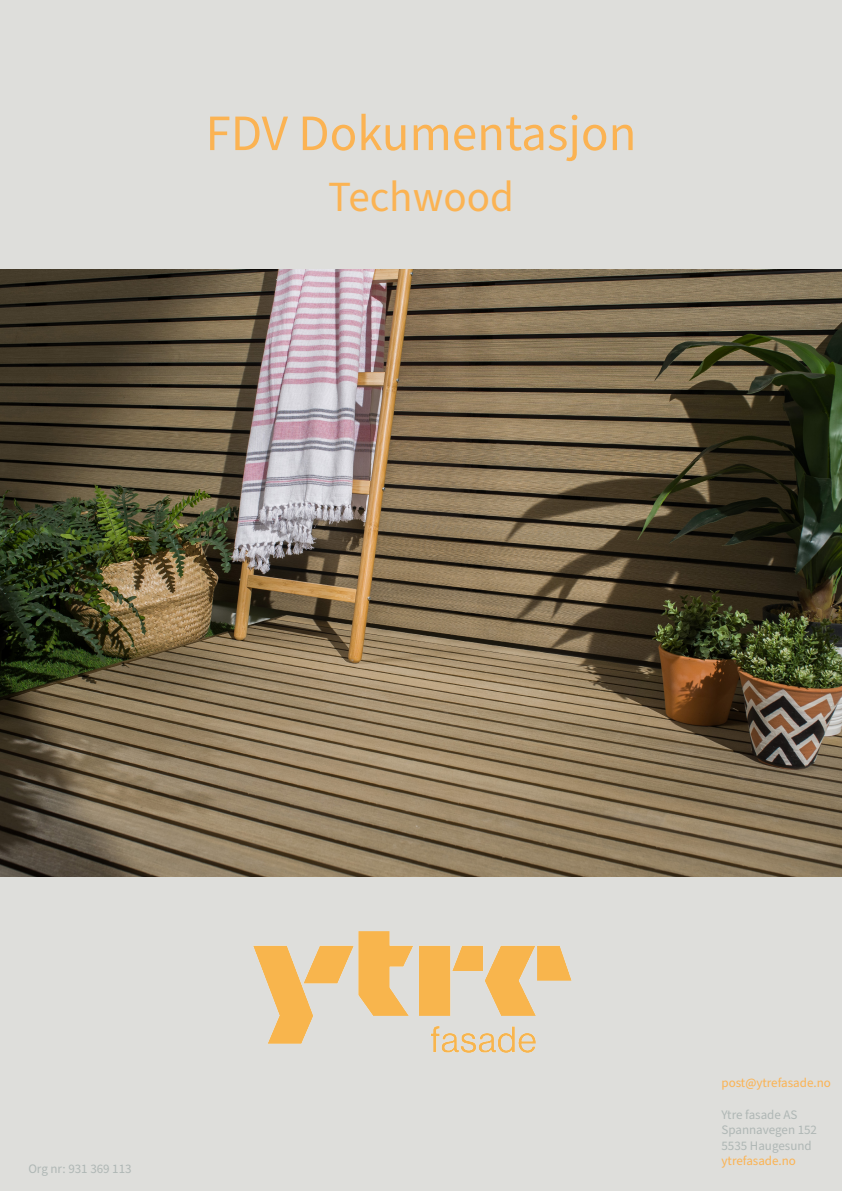
<style>
.page{position:relative;width:842px;height:1191px;background:#dededb}
.page>*{position:absolute;margin:0;border:0;box-sizing:border-box;transform-origin:0 0}
.t1{font:51px "Source Sans Pro";color:#fbb353}
.t2{font:43px "Source Sans Pro";color:#fbb353}
.t3{font:13px "Source Sans Pro";color:#afb7b5}
.t4{font:13px "Source Sans Pro";color:#fbb353}
</style>
<div class="page">
<img style="left:253px;top:931px;width:319px;height:122px">
<img style="left:0;top:269px;width:842px;height:607px">
<p class="t1" style="left:205px;top:99px;width:432px">FDV Dokumentasjon</p>
<p class="t2" style="left:328px;top:168px;width:187px">Techwood</p>
<p class="t3" style="left:28px;top:1160px;width:105px">Org nr: 931 369 113</p>
<p class="t4" style="left:721px;top:1074px;width:111px">post@ytrefasade.no</p>
<p class="t3" style="left:721px;top:1105px;width:78px">Ytre fasade AS</p>
<p class="t3" style="left:721px;top:1121px;width:97px">Spannavegen 152</p>
<p class="t3" style="left:721px;top:1136px;width:92px">5535 Haugesund</p>
<p class="t4" style="left:721px;top:1152px;width:76px">ytrefasade.no</p>
</div>
